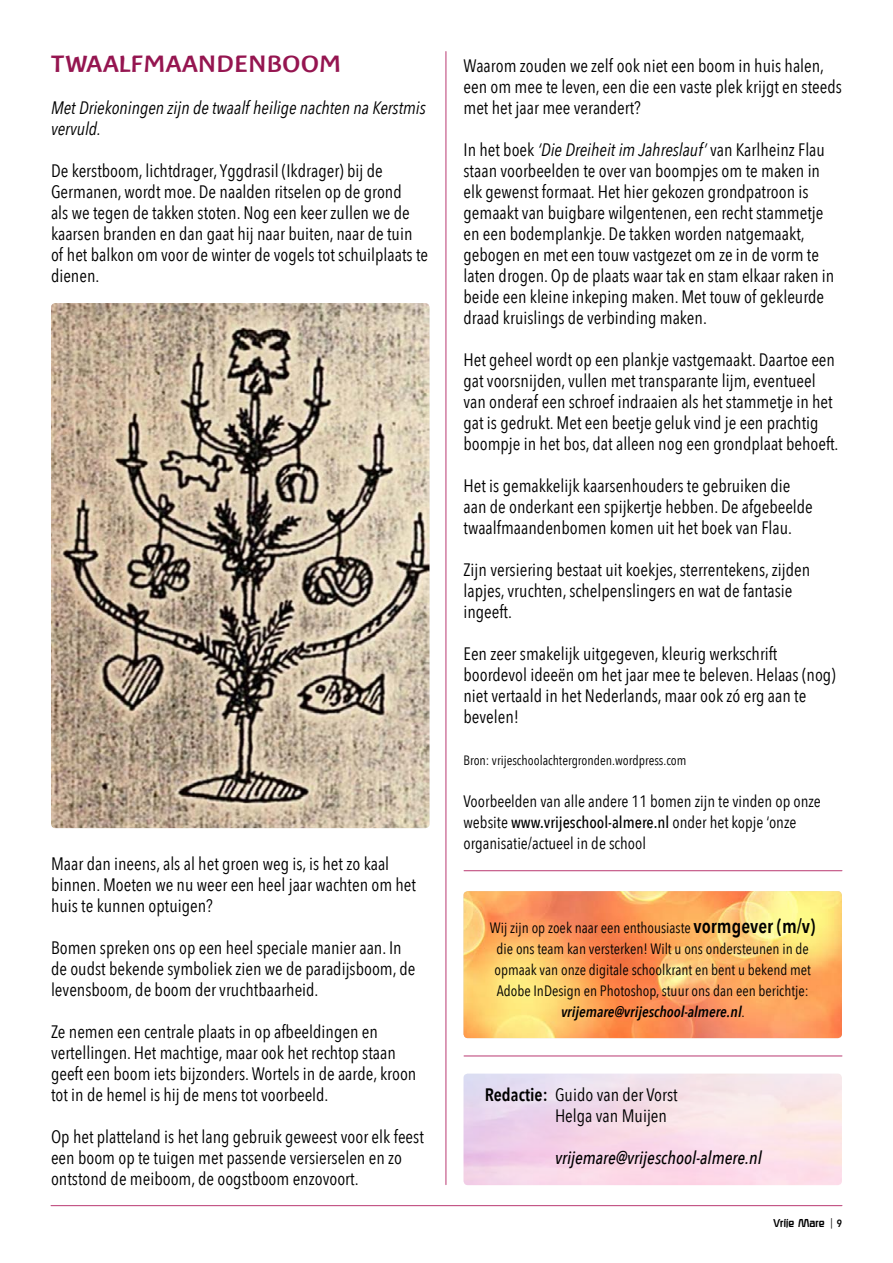
<style>
.page{position:relative;width:893px;height:1263px;background:#fff}
.page>*{position:absolute;margin:0;border:0;box-sizing:border-box;transform-origin:0 0}
.t1{font:700 24px "Baar Philos";color:#951550}
.t2{font:18px/21px "Avenir Next Condensed";color:#000}
.t3{font:italic 18px/21px "Avenir Next Condensed";color:#000}
.t4{font:italic 500 18px "Avenir Next Condensed";color:#000}
.t5{font:16.5px/21px "Avenir Next Condensed";color:#000}
.t6{font:15px/21px "Avenir Next Condensed";color:#000;text-align:center}
.t7{font:13.5px "Avenir Next Condensed";color:#000}
.t8{font:700 10.5px "Roggenkamp";color:#000;scale:.95 1}
.s1{font-style:italic}
.s2{font-weight:500}
.s3{font-weight:600;font-size:19.5px}
.s4{font-weight:600;font-style:italic}
.s5{font-weight:600}
.s6{font-family:"Avenir Next Condensed";font-weight:400}
.s7{font-family:"Avenir Next Condensed";font-weight:600}
</style>
<div class="page">
<hr style="left:51px;top:1205px;width:791px;height:1px;background:#c14f81">
<hr style="left:445px;top:52px;width:1px;height:1132px;background:#c14f81">
<hr style="left:464px;top:1055px;width:378px;height:1px;background:#c14f81">
<hr style="left:464px;top:870px;width:378px;height:1px;background:#c14f81">
<img style="left:463px;top:891px;width:379px;height:147px">
<img style="left:51px;top:303px;width:378px;height:525px">
<h1 class="t1" style="left:51px;top:50px;width:291px">TWAALFMAANDENBOOM</h1>
<p class="t3" style="left:51px;top:97px;width:376px">Met Driekoningen zijn de twaalf heilige nachten na Kerstmis vervuld.</p>
<p class="t2" style="left:51px;top:159px;width:379px">De kerstboom, lichtdrager, Yggdrasil (Ikdrager) bij de Germanen, wordt moe. De naalden ritselen op de grond<br>als we tegen de takken stoten. Nog een keer zullen we de kaarsen branden en dan gaat hij naar buiten, naar de tuin of het balkon om voor de winter de vogels tot schuilplaats te dienen.</p>
<p class="t2" style="left:51px;top:852px;width:367px">Maar dan ineens, als al het groen weg is, is het zo kaal binnen. Moeten we nu weer een heel jaar wachten om het huis te kunnen optuigen?</p>
<p class="t2" style="left:51px;top:936px;width:366px">Bomen spreken ons op een heel speciale manier aan. In de oudst bekende symboliek zien we de paradijsboom, de levensboom, de boom der vruchtbaarheid.</p>
<p class="t2" style="left:51px;top:1020px;width:367px">Ze nemen een centrale plaats in op afbeeldingen en vertellingen. Het machtige, maar ook het rechtop staan geeft een boom iets bijzonders. Wortels in de aarde, kroon tot in de hemel is hij de mens tot voorbeeld.</p>
<p class="t2" style="left:51px;top:1125px;width:374px">Op het platteland is het lang gebruik geweest voor elk feest een boom op te tuigen met passende versierselen en zo ontstond de meiboom, de oogstboom enzovoort.</p>
<p class="t2" style="left:463px;top:54px;width:380px">Waarom zouden we zelf ook niet een boom in huis halen, een om mee te leven, een die een vaste plek krijgt en steeds met het jaar mee verandert?</p>
<p class="t2" style="left:463px;top:138px;width:372px">In het boek <span class="s1">‘Die Dreiheit im Jahreslauf’</span> van Karlheinz Flau staan voorbeelden te over van boompjes om te maken in elk gewenst formaat. Het hier gekozen grondpatroon is gemaakt van buigbare wilgentenen, een recht stammetje en een bodemplankje. De takken worden natgemaakt, gebogen en met een touw vastgezet om ze in de vorm te laten drogen. Op de plaats waar tak en stam elkaar raken in beide een kleine inkeping maken. Met touw of gekleurde draad kruislings de verbinding maken.</p>
<p class="t2" style="left:463px;top:349px;width:377px">Het geheel wordt op een plankje vastgemaakt. Daartoe een gat voorsnijden, vullen met transparante lijm, eventueel van onderaf een schroef indraaien als het stammetje in het gat is gedrukt. Met een beetje geluk vind je een prachtig boompje in het bos, dat alleen nog een grondplaat behoeft.</p>
<p class="t2" style="left:463px;top:475px;width:351px">Het is gemakkelijk kaarsenhouders te gebruiken die aan de onderkant een spijkertje hebben. De afgebeelde twaalfmaandenbomen komen uit het boek van Flau.</p>
<p class="t2" style="left:463px;top:559px;width:348px">Zijn versiering bestaat uit koekjes, sterrentekens, zijden lapjes, vruchten, schelpenslingers en wat de fantasie ingeeft.</p>
<p class="t2" style="left:463px;top:643px;width:374px">Een zeer smakelijk uitgegeven, kleurig werkschrift boordevol ideeën om het jaar mee te beleven. Helaas (nog) niet vertaald in het Nederlands, maar ook zó erg aan te bevelen!</p>
<p class="t7" style="left:463px;top:749px;width:224px">Bron: vrijeschoolachtergronden.wordpress.com</p>
<p class="t5" style="left:463px;top:790px;width:359px">Voorbeelden van alle andere 11 bomen zijn te vinden op onze website <span class="s2">www.vrijeschool-almere.nl</span> onder het kopje ‘onze organisatie/actueel in de school</p>
<p class="t6" style="left:490px;top:917px;width:327px">Wij zijn op zoek naar een enthousiaste <span class="s3">vormgever (m/v) </span>die ons team kan versterken! Wilt u ons ondersteunen in de opmaak van onze digitale schoolkrant en bent u bekend met Adobe InDesign en Photoshop, stuur ons dan een berichtje: <span class="s4">vrijemare@vrijeschool-almere.nl</span>.</p>
<p class="t2" style="left:555px;top:1083px;width:124px;text-indent:-70px"><span class="s5">Redactie:</span> Guido van der Vorst<br>Helga van Muijen</p>
<p class="t4" style="left:555px;top:1147px;width:208px">vrijemare@vrijeschool-almere.nl</p>
<p class="t8" style="left:773px;top:1216px;width:74px">Vrije Mare <span class="s6">|</span> <span class="s7">9</span></p>
</div>
